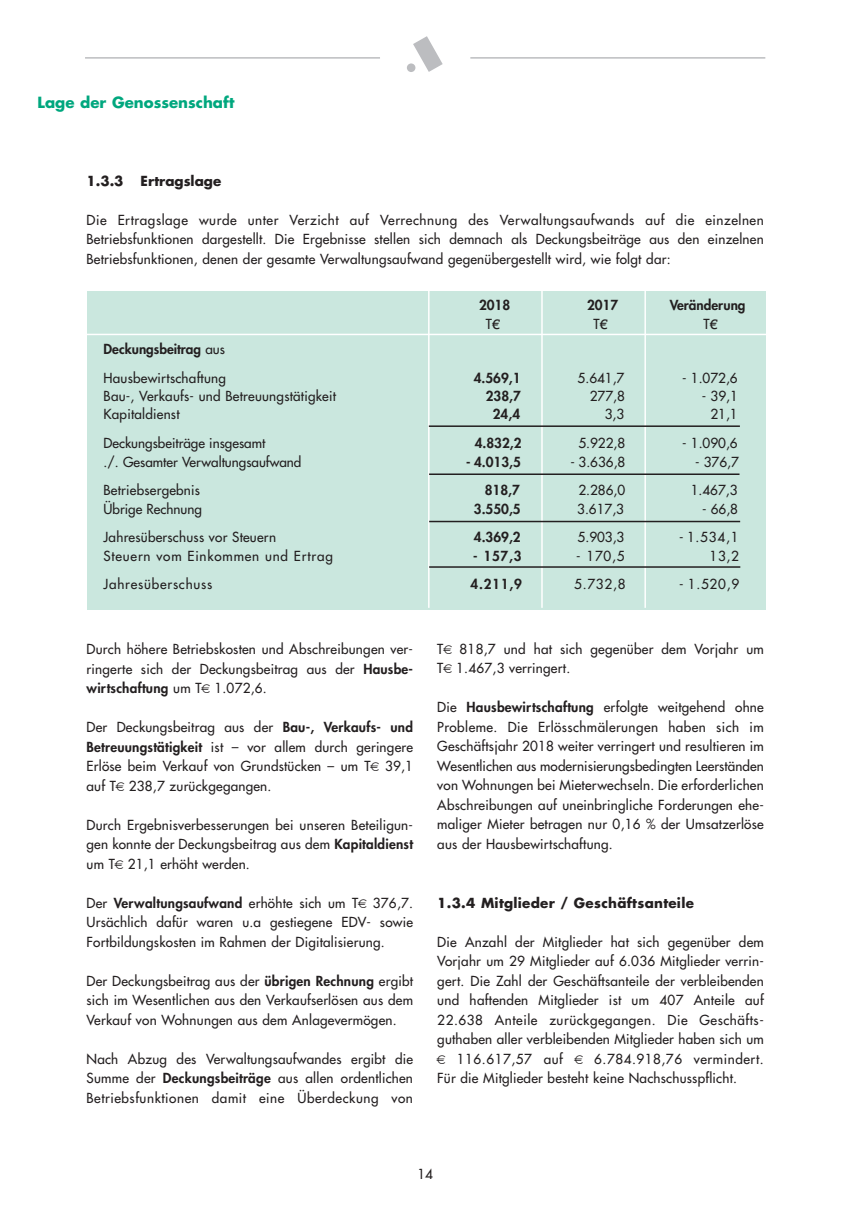
<style>
.page{position:relative;width:849px;height:1220px;background:#fff}
.page>*{position:absolute;margin:0;border:0;box-sizing:border-box;transform-origin:0 0}
.t1{font:700 15px "Futura";color:#00a77e}
.t2{font:13.5px/19.5px "Futura";letter-spacing:.015em;color:#231f20;text-align:justify}
.t3{font:800 13.5px "Futura";color:#231f20}
.t4{font:13.5px "Futura";letter-spacing:.04em;color:#231f20}
.t5{font:13.5px "Futura";letter-spacing:.06em;color:#231f20}
.t6{font:700 13.5px "Futura";letter-spacing:.02em;color:#231f20}
.t7{font:700 13.5px "Futura";color:#231f20}
.s1{font-weight:800}
.s2{font-family:"Linotype Euro Font Ato F"}
</style>
<div class="page">
<svg style="left:413px;top:36px;width:30px;height:36px"></svg>
<div style="left:407px;top:63px;width:8px;height:9px;background:#bcbdc0;border-radius:50%"></div>
<hr style="left:85px;top:57px;width:295px;height:2px;background:#bcbdc0">
<hr style="left:470px;top:57px;width:295px;height:2px;background:#bcbdc0">
<div style="left:87px;top:291px;width:678px;height:318px;background:#cae7de"></div>
<hr style="left:75px;top:334px;width:704px;height:1px;background:#fff">
<hr style="left:541px;top:288px;width:2px;height:320px;background:#fff">
<hr style="left:428px;top:288px;width:2px;height:320px;background:#fff">
<hr style="left:644px;top:288px;width:2px;height:320px;background:#fff">
<hr style="left:429px;top:473px;width:311px;height:2px;background:#231f20">
<hr style="left:429px;top:425px;width:311px;height:2px;background:#231f20">
<hr style="left:429px;top:521px;width:311px;height:1px;background:#231f20">
<hr style="left:429px;top:566px;width:311px;height:2px;background:#231f20">
<p class="t1" style="left:38px;top:95px;width:198px">Lage der Genossenschaft</p>
<p class="t6" style="left:87px;top:175px;width:39px">1.3.3</p>
<p class="t7" style="left:141px;top:175px;width:82px">Ertragslage</p>
<p class="t2" style="left:87px;top:211px;width:679px">Die Ertragslage wurde unter Verzicht auf Verrechnung des Verwaltungsaufwands auf die einzelnen Betriebsfunktionen dargestellt. Die Ergebnisse stellen sich demnach als Deckungsbeiträge aus den einzelnen Betriebsfunktionen, denen der gesamte Verwaltungsaufwand gegenübergestellt wird, wie folgt dar:</p>
<p class="t2" style="left:104px;top:335px;width:124px;line-height:28.7px"><span class="s1">Deckungsbeitrag</span> aus<br>Hausbewirtschaftung</p>
<p class="t3" style="left:479px;top:299px;width:33px">2018</p>
<p class="t3" style="left:587px;top:299px;width:33px">2017</p>
<p class="t3" style="left:670px;top:299px;width:77px">Veränderung</p>
<p class="t2" style="left:486px;top:315px;width:16px">T<span class="s2">E</span></p>
<p class="t2" style="left:593px;top:315px;width:16px">T<span class="s2">E</span></p>
<p class="t2" style="left:703px;top:315px;width:16px">T<span class="s2">E</span></p>
<p class="t3" style="left:474px;top:371px;width:48px">4.569,1</p>
<p class="t2" style="left:578px;top:369px;width:48px">5.641,7</p>
<p class="t2" style="left:682px;top:369px;width:57px">- 1.072,6</p>
<p class="t2" style="left:104px;top:387px;width:234px">Bau-, Verkaufs- und Betreuungstätigkeit</p>
<p class="t3" style="left:486px;top:389px;width:37px">238,7</p>
<p class="t2" style="left:590px;top:387px;width:37px">277,8</p>
<p class="t2" style="left:702px;top:387px;width:38px">- 39,1</p>
<p class="t2" style="left:104px;top:405px;width:78px">Kapitaldienst</p>
<p class="t3" style="left:493px;top:408px;width:29px">24,4</p>
<p class="t2" style="left:605px;top:405px;width:21px">3,3</p>
<p class="t2" style="left:710px;top:405px;width:29px">21,1</p>
<p class="t2" style="left:104px;top:434px;width:163px">Deckungsbeiträge insgesamt</p>
<p class="t3" style="left:475px;top:436px;width:48px">4.832,2</p>
<p class="t2" style="left:578px;top:434px;width:48px">5.922,8</p>
<p class="t2" style="left:682px;top:434px;width:57px">- 1.090,6</p>
<p class="t2" style="left:104px;top:453px;width:199px">./. Gesamter Verwaltungsaufwand</p>
<p class="t3" style="left:466px;top:455px;width:56px">- 4.013,5</p>
<p class="t2" style="left:571px;top:453px;width:56px">- 3.636,8</p>
<p class="t2" style="left:695px;top:453px;width:45px">- 376,7</p>
<p class="t2" style="left:104px;top:481px;width:98px">Betriebsergebnis</p>
<p class="t3" style="left:485px;top:483px;width:37px">818,7</p>
<p class="t2" style="left:578px;top:481px;width:48px">2.286,0</p>
<p class="t2" style="left:691px;top:481px;width:48px">1.467,3</p>
<p class="t2" style="left:104px;top:500px;width:100px">Übrige Rechnung</p>
<p class="t3" style="left:474px;top:502px;width:48px">3.550,5</p>
<p class="t2" style="left:577px;top:500px;width:48px">3.617,3</p>
<p class="t2" style="left:702px;top:500px;width:38px">- 66,8</p>
<p class="t2" style="left:104px;top:528px;width:174px">Jahresüberschuss vor Steuern</p>
<p class="t3" style="left:474px;top:531px;width:48px">4.369,2</p>
<p class="t2" style="left:578px;top:528px;width:48px">5.903,3</p>
<p class="t2" style="left:679px;top:528px;width:61px">- 1.534,1</p>
<p class="t5" style="left:104px;top:549px;width:231px">Steuern vom Einkommen und Ertrag</p>
<p class="t3" style="left:473px;top:549px;width:50px">- 157,3</p>
<p class="t2" style="left:576px;top:547px;width:50px">- 170,5</p>
<p class="t2" style="left:709px;top:547px;width:31px">13,2</p>
<p class="t5" style="left:104px;top:577px;width:110px">Jahresüberschuss</p>
<p class="t3" style="left:470px;top:578px;width:53px">4.211,9</p>
<p class="t2" style="left:574px;top:575px;width:53px">5.732,8</p>
<p class="t2" style="left:679px;top:575px;width:62px">- 1.520,9</p>
<p class="t2" style="left:87px;top:640px;width:328px">Durch höhere Betriebskosten und Abschreibungen ver&shy;ringerte sich der Deckungsbeitrag aus der <span class="s1">Haus be - wirtschaftung</span> um T 1.072,6.</p>
<p class="t2" style="left:87px;top:718px;width:328px">Der Deckungsbeitrag aus der <span class="s1">Bau-, Verkaufs- und Betreu ungs tätigkeit</span> ist – vor allem durch geringere Erlöse beim Verkauf von Grundstücken – um T 39,1 auf T 238,7 zurückgegangen.</p>
<p class="t2" style="left:87px;top:815px;width:328px">Durch Ergebnisverbesserungen bei unseren Beteili gun - gen konnte der Deckungsbeitrag aus dem <span class="s1">Kapitaldienst </span>um T 21,1 erhöht werden.</p>
<p class="t2" style="left:87px;top:893px;width:328px">Der <span class="s1">Verwaltungsaufwand</span> erhöhte sich um T 376,7.<br>Ursächlich dafür waren u.a gestiegene EDV- sowie Fortbildungskosten im Rahmen der Digitalisierung.</p>
<p class="t2" style="left:87px;top:971px;width:328px">Der Deckungsbeitrag aus der <span class="s1">übrigen Rechnung</span> ergibt sich im Wesentlichen aus den Verkaufserlösen aus dem Verkauf von Wohnungen aus dem Anlagevermögen.</p>
<p class="t2" style="left:87px;top:1049px;width:328px">Nach Abzug des Verwaltungsaufwandes ergibt die Summe der <span class="s1">Deckungsbeiträge</span> aus allen ordentlichen Betriebsfunktionen damit eine Überdeckung von</p>
<p class="t2" style="left:437px;top:640px;width:328px">T 818,7 und hat sich gegenüber dem Vorjahr um<br>T 1.467,3 verringert.</p>
<p class="t2" style="left:437px;top:698px;width:328px">Die <span class="s1">Hausbewirtschaftung</span> erfolgte weitgehend ohne Probleme. Die Erlösschmälerungen haben sich im Geschäftsjahr 2018 weiter verringert und resultieren im Wesentlichen aus modernisierungsbedingten Leer stän den von Wohnungen bei Mieterwechseln. Die erforderlichen Abschreibungen auf uneinbringliche Forderun gen ehe&shy;maliger Mieter betragen nur 0,16 % der Umsatzerlöse aus der Hausbewirtschaftung.</p>
<p class="t6" style="left:437px;top:896px;width:258px">1.3.4 Mitglieder / Geschäftsanteile</p>
<p class="t2" style="left:437px;top:932px;width:328px">Die Anzahl der Mitglieder hat sich gegenüber dem</p>
<p class="t2" style="left:437px;top:952px;width:328px">Vorjahr um 29 Mitglieder auf 6.036 Mitglieder verrin-</p>
<p class="t2" style="left:437px;top:971px;width:328px">gert. Die Zahl der Geschäftsanteile der verbleibenden</p>
<p class="t2" style="left:437px;top:991px;width:328px">und haftenden Mitglieder ist um 407 Anteile auf</p>
<p class="t4" style="left:437px;top:1012px;width:328px">22.638 Anteile zurückgegangen. Die Geschäfts -</p>
<p class="t2" style="left:437px;top:1030px;width:328px">guthaben aller verbleibenden Mitglieder haben sich um</p>
<p class="t4" style="left:457px;top:1051px;width:108px">116.617,57 auf</p>
<p class="t2" style="left:437px;top:1049px;width:328px;text-indent:157px">6.784.918,76 vermindert.<br>Für die Mitglieder besteht keine Nachschusspflicht.</p>
<p class="t2" style="left:417px;top:1164px;width:17px">14</p>
</div>
